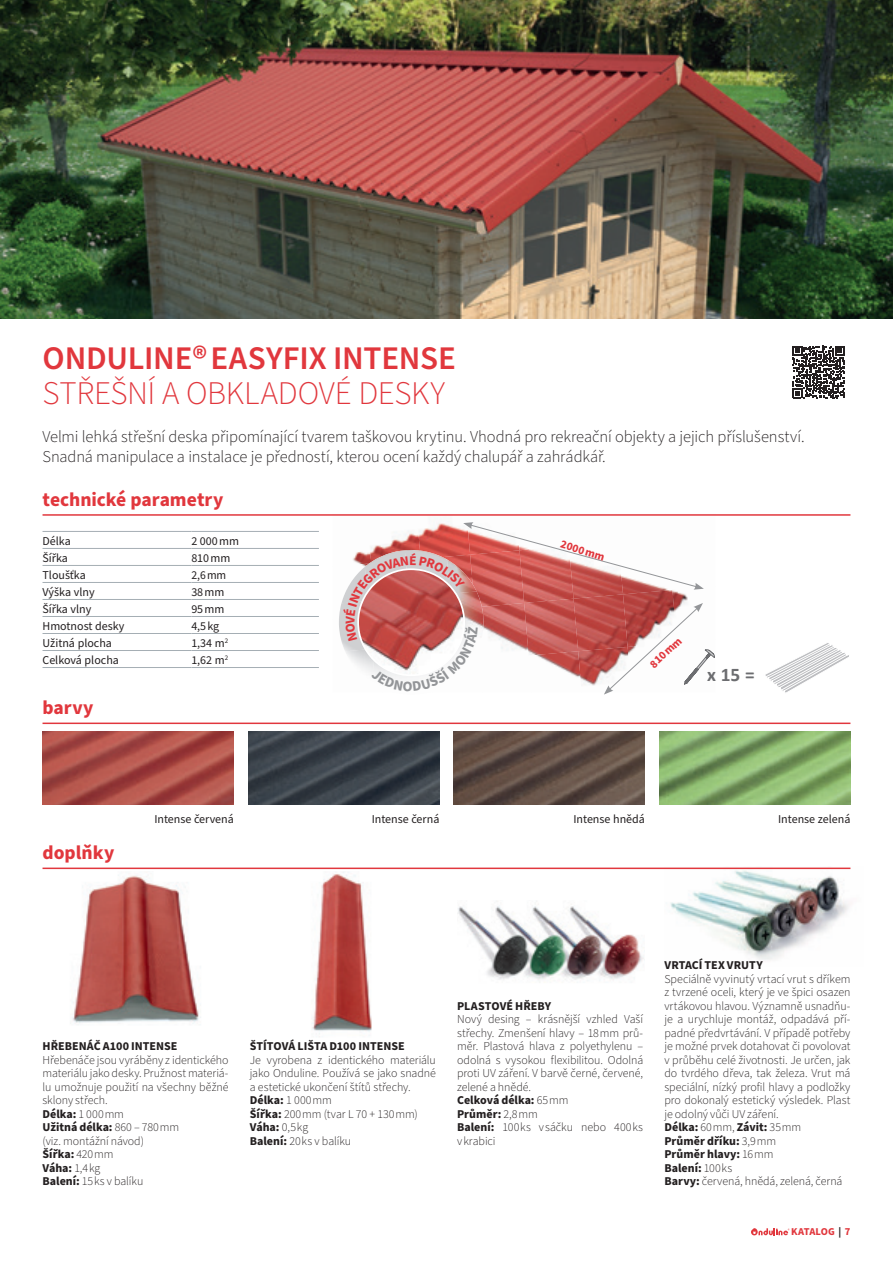
<style>
.page{position:relative;width:893px;height:1263px;background:#fff}
.page>*{position:absolute;margin:0;border:0;box-sizing:border-box;transform-origin:0 0}
.t1{font:600 33px "Source Sans Pro";letter-spacing:-.005em;color:#e1373d}
.t2{font:300 33px "Source Sans Pro";letter-spacing:-.01em;color:#e1373d}
.t3{font:700 19.5px "Source Sans Pro";color:#e1373d}
.t4{font:700 19.35px "Calibri";color:#6c6d70}
.t5{font:300 16.5px/19.5px "Source Sans Pro";letter-spacing:-.005em;color:#231f20}
.t6{font:300 12px/13.5px "Source Sans Pro";letter-spacing:-.005em;color:#231f20}
.t7{font:12px "Source Sans Pro";color:#231f20}
.t8{font:700 12px "Source Sans Pro";color:#231f20}
.t9{font:700 11.55px "Source Sans Pro";color:#e1373d}
.t10{font:700 10.5px "Source Sans Pro";letter-spacing:-.005em;color:#e1373d}
.s1{font-weight:700}
.s2{color:#231f20}
</style>
<div class="page">
<svg style="left:751px;top:1228px;width:39px;height:7px"></svg>
<img style="left:664px;top:867px;width:187px;height:93px">
<img style="left:312px;top:872px;width:60px;height:162px">
<img style="left:0;top:0;width:893px;height:319px">
<img style="left:458px;top:901px;width:186px;height:80px">
<hr style="left:43px;top:531px;width:148px;height:1px;background:#a5aeb4">
<hr style="left:191px;top:531px;width:128px;height:1px;background:#a5aeb4">
<hr style="left:43px;top:548px;width:148px;height:1px;background:#a5aeb4">
<hr style="left:191px;top:548px;width:128px;height:1px;background:#a5aeb4">
<hr style="left:43px;top:565px;width:148px;height:1px;background:#a5aeb4">
<hr style="left:191px;top:565px;width:128px;height:1px;background:#a5aeb4">
<hr style="left:43px;top:582px;width:148px;height:1px;background:#a5aeb4">
<hr style="left:191px;top:582px;width:128px;height:1px;background:#a5aeb4">
<hr style="left:43px;top:599px;width:148px;height:1px;background:#a5aeb4">
<hr style="left:191px;top:599px;width:128px;height:1px;background:#a5aeb4">
<hr style="left:43px;top:616px;width:148px;height:1px;background:#a5aeb4">
<hr style="left:191px;top:616px;width:128px;height:1px;background:#a5aeb4">
<hr style="left:43px;top:633px;width:148px;height:1px;background:#a5aeb4">
<hr style="left:191px;top:633px;width:128px;height:1px;background:#a5aeb4">
<hr style="left:43px;top:650px;width:148px;height:1px;background:#a5aeb4">
<hr style="left:191px;top:650px;width:128px;height:1px;background:#a5aeb4">
<hr style="left:43px;top:667px;width:148px;height:1px;background:#a5aeb4">
<hr style="left:191px;top:667px;width:128px;height:1px;background:#a5aeb4">
<img style="left:43px;top:731px;width:191px;height:73px">
<img style="left:248px;top:731px;width:191px;height:73px">
<img style="left:454px;top:731px;width:191px;height:73px">
<img style="left:659px;top:731px;width:191px;height:73px">
<img style="left:72px;top:875px;width:129px;height:149px">
<hr style="left:43px;top:722px;width:807px;height:2px;background:#e1373d">
<img style="left:339px;top:601px;width:4px;height:44px">
<svg style="left:765px;top:643px;width:84px;height:50px"></svg>
<svg style="left:792px;top:346px;width:53px;height:52px"></svg>
<hr style="left:43px;top:514px;width:807px;height:2px;background:#e1373d">
<hr style="left:43px;top:867px;width:807px;height:2px;background:#e1373d">
<svg style="left:343px;top:522px;width:372px;height:172px"></svg>
<h1 class="t1" style="left:43px;top:336px;width:415px">ONDULINE® EASYFIX INTENSE</h1>
<h1 class="t2" style="left:43px;top:371px;width:404px">STŘEŠNÍ A OBKLADOVÉ DESKY</h1>
<h3 class="t5" style="left:43px;top:427px;width:764px">Velmi lehká střešní deska připomínající tvarem taškovou krytinu. Vhodná pro rekreační objekty a jejich příslušenství.<br>Snadná manipulace a instalace je předností, kterou ocení každý chalupář a zahrádkář.</h3>
<h2 class="t3" style="left:43px;top:486px;width:182px">technické parametry</h2>
<p class="t7" style="left:43px;top:533px;width:30px">Délka</p>
<p class="t7" style="left:191px;top:533px;width:49px">2 000 mm</p>
<p class="t7" style="left:43px;top:550px;width:27px">Šířka</p>
<p class="t7" style="left:191px;top:550px;width:40px">810 mm</p>
<p class="t7" style="left:43px;top:567px;width:45px">Tloušťka</p>
<p class="t7" style="left:191px;top:567px;width:36px">2,6 mm</p>
<p class="t7" style="left:43px;top:584px;width:54px">Výška vlny</p>
<p class="t7" style="left:191px;top:584px;width:35px">38 mm</p>
<p class="t7" style="left:43px;top:601px;width:50px">Šířka vlny</p>
<p class="t7" style="left:191px;top:601px;width:35px">95 mm</p>
<p class="t7" style="left:43px;top:618px;width:83px">Hmotnost desky</p>
<p class="t7" style="left:191px;top:618px;width:30px">4,5 kg</p>
<p class="t7" style="left:43px;top:635px;width:71px">Užitná plocha</p>
<p class="t7" style="left:191px;top:635px;width:38px">1,34 m<sup>2</sup></p>
<p class="t7" style="left:43px;top:652px;width:78px">Celková plocha</p>
<p class="t7" style="left:191px;top:652px;width:38px">1,62 m<sup>2</sup></p>
<h2 class="t3" style="left:43px;top:694px;width:52px">barvy</h2>
<p class="t9" style="left:563px;top:536px;width:47px;rotate:17deg">2000 mm</p>
<p class="t9" style="left:646px;top:660px;width:41px;rotate:-43deg">810 mm</p>
<h3 class="t4" style="left:707px;top:663px;width:49px">x 15 =</h3>
<h2 class="t3" style="left:43px;top:839px;width:73px">doplňky</h2>
<p class="t7" style="left:154px;top:811px;width:81px">Intense červená</p>
<p class="t7" style="left:372px;top:811px;width:69px">Intense černá</p>
<p class="t7" style="left:573px;top:811px;width:73px">Intense hnědá</p>
<p class="t7" style="left:778px;top:811px;width:74px">Intense zelená</p>
<p class="t8" style="left:43px;top:1038px;width:136px">HŘEBENÁČ A100 INTENSE</p>
<p class="t6" style="left:43px;top:1053px;width:188px">Hřebenáče jsou vyráběny z identického materiálu jako desky. Pružnost materiá&shy;lu umožnuje použití na všechny běžné sklony střech.<br><span class="s1">Délka:</span> 1 000 mm<br><span class="s1">Užitná délka:</span> 860 – 780 mm<br>(viz. montážní návod)<br><span class="s1">Šířka:</span> 420 mm<br><span class="s1">Váha:</span> 1,4 kg<br><span class="s1">Balení:</span> 15 ks v balíku</p>
<p class="t8" style="left:250px;top:1038px;width:156px">ŠTÍTOVÁ LIŠTA D100 INTENSE</p>
<p class="t6" style="left:250px;top:1053px;width:188px">Je vyrobena z identického materiálu jako Onduline. Používá se jako snadné a estetické ukončení štítů střechy.<br><span class="s1">Délka:</span> 1 000 mm<br><span class="s1">Šířka:</span> 200 mm (tvar L 70 + 130 mm)<br><span class="s1">Váha:</span> 0,5 kg<br><span class="s1">Balení:</span> 20 ks v balíku</p>
<p class="t8" style="left:457px;top:998px;width:95px">PLASTOVÉ HŘEBY</p>
<p class="t6" style="left:457px;top:1013px;width:188px">Nový desing – krásnější vzhled Vaší střechy. Zmenšení hlavy – 18 mm prů&shy;měr. Plastová hlava z polyethylenu – odolná s vysokou flexibilitou. Odolná proti UV záření. V barvě černé, červené, zelené a hnědé.<br><span class="s1">Celková délka:</span> 65 mm<br><span class="s1">Průměr:</span> 2,8 mm<br><span class="s1">Balení:</span> 100 ks v sáčku nebo 400 ks v krabici</p>
<p class="t8" style="left:664px;top:957px;width:100px">VRTACÍ TEX VRUTY</p>
<p class="t6" style="left:664px;top:972px;width:188px">Speciálně vyvinutý vrtací vrut s dříkem z tvrzené oceli, který je ve špici osazen vrtákovou hlavou. Významně usnadňu&shy;je a urychluje montáž, odpadává pří&shy;padné předvrtávání. V případě potřeby je možné prvek dotahovat či povolovat v průběhu celé životnosti. Je určen, jak do tvrdého dřeva, tak železa. Vrut má speciální, nízký profil hlavy a podložky pro dokonalý estetický výsledek. Plast je odolný vůči UV záření.<br><span class="s1">Délka:</span> 60 mm, <span class="s1">Závit:</span> 35 mm<br><span class="s1">Průměr dříku:</span> 3,9 mm<br><span class="s1">Průměr hlavy:</span> 16 mm<br><span class="s1">Balení:</span> 100 ks<br><span class="s1">Barvy:</span> červená, hnědá, zelená, černá</p>
<p class="t10" style="left:791px;top:1225px;width:61px">KATALOG <span class="s2">|</span> 7</p>
</div>
